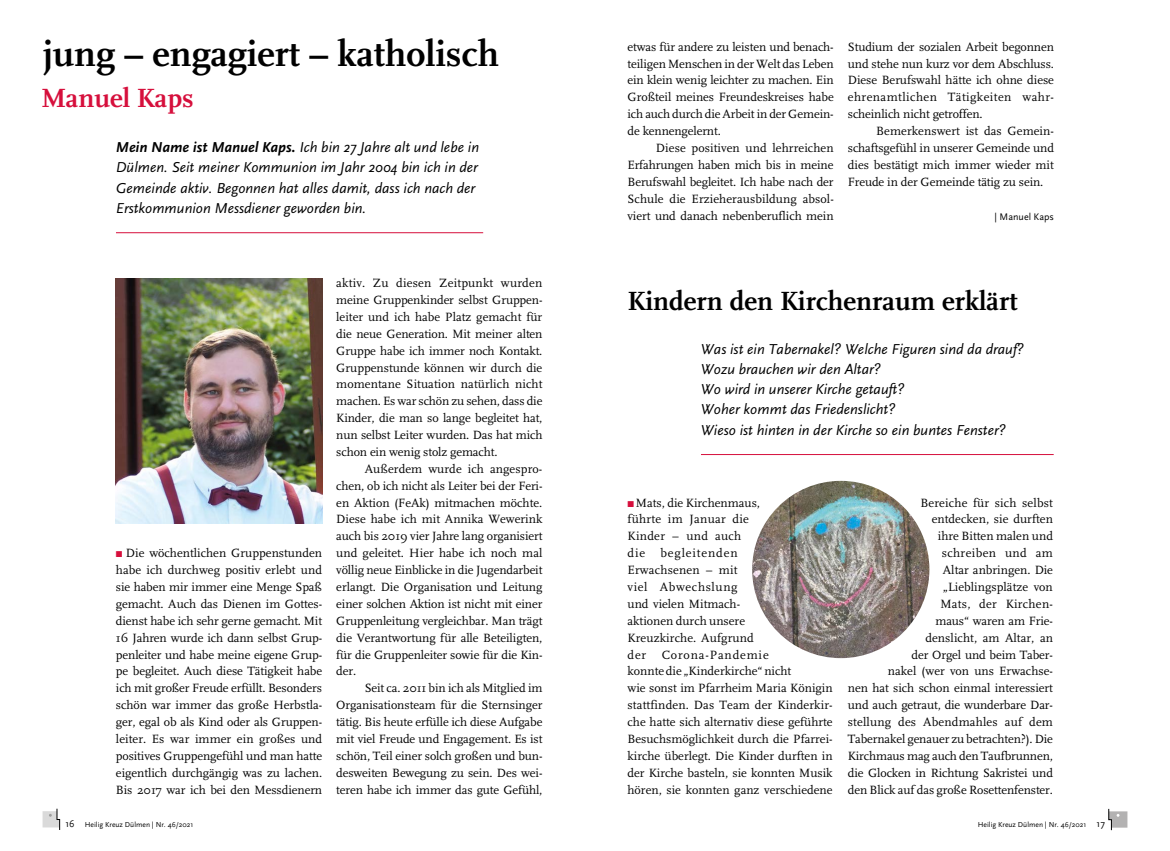
<style>
.page{position:relative;width:1170px;height:851px;background:#fff}
.page>*{position:absolute;margin:0;border:0;box-sizing:border-box;transform-origin:0 0}
.t1{font:700 37.5px "Scala LF";color:#000}
.t2{font:700 27.5px "Scala LF";color:#000}
.t3{font:700 27.5px "Scala LF";color:#d60f3c}
.t4{font:italic 15px/20.2px "Scala Sans";color:#000}
.t5{font:12.5px/16.9px "FF Scala";color:#000;text-align:justify}
.t6{font:10px "Scala Sans";color:#000}
.t7{font:7.5px "Scala Sans";color:#000}
.s1{font-weight:700}
.s2{font-size:10px}
</style>
<div class="page">
<svg style="left:1108px;top:808px;width:19px;height:22px"></svg>
<svg style="left:43px;top:808px;width:17px;height:22px"></svg>
<hr style="left:116px;top:232px;width:367px;height:1px;background:#d60f3c">
<img style="left:116px;top:278px;width:206px;height:245px">
<hr style="left:701px;top:454px;width:352px;height:1px;background:#d60f3c">
<img style="left:752px;top:481px;width:177px;height:177px;border-radius:89px">
<h1 class="t1" style="left:43px;top:33px;width:458px">jung – engagiert – katholisch</h1>
<h2 class="t3" style="left:42px;top:82px;width:154px">Manuel Kaps</h2>
<p class="t4" style="left:116px;top:137px;width:364px"><span class="s1">Mein Name ist Manuel Kaps.</span> Ich bin 27 Jahre alt und lebe in Dülmen. Seit meiner Kommunion im Jahr 2004 bin ich in der Gemeinde aktiv. Begonnen hat alles damit, dass ich nach der Erstkommunion Messdiener geworden bin.</p>
<p class="t5" style="left:116px;top:545px;width:208px;text-indent:10px">Die wöchentlichen Gruppenstunden habe ich durchweg positiv erlebt und sie haben mir immer eine Menge Spaß gemacht. Auch das Dienen im Gottes‑ dienst habe ich sehr gerne gemacht. Mit 16 Jahren wurde ich dann selbst Grup‑ penleiter und habe meine eigene Grup‑ pe begleitet. Auch diese Tätigkeit habe ich mit großer Freude erfüllt. Besonders schön war immer das große Herbstla‑ ger, egal ob als Kind oder als Gruppen‑ leiter. Es war immer ein großes und positives Gruppengefühl und man hatte eigentlich durchgängig was zu lachen.<br>Bis 2017 war ich bei den Messdienern</p>
<p class="t5" style="left:336px;top:275px;width:208px">aktiv. Zu diesen Zeitpunkt wurden meine Gruppenkinder selbst Gruppen‑ leiter und ich habe Platz gemacht für die neue Generation. Mit meiner alten Gruppe habe ich immer noch Kontakt.<br>Gruppenstunde können wir durch die momentane Situation natürlich nicht machen. Es war schön zu sehen, dass die Kinder, die man so lange begleitet hat, nun selbst Leiter wurden. Das hat mich schon ein wenig stolz gemacht.</p>
<p class="t5" style="left:336px;top:460px;width:208px;text-indent:28px">Außerdem wurde ich angespro‑ chen, ob ich nicht als Leiter bei der Feri‑ en Aktion (FeAk) mitmachen möchte.<br>Diese habe ich mit Annika Wewerink auch bis 2019 vier Jahre lang organisiert und geleitet. Hier habe ich noch mal völlig neue Einblicke in die Jugendarbeit erlangt. Die Organisation und Leitung einer solchen Aktion ist nicht mit einer Gruppenleitung vergleichbar. Man trägt die Verantwortung für alle Beteiligten, für die Gruppenleiter sowie für die Kin‑ der.</p>
<p class="t5" style="left:336px;top:680px;width:208px;text-indent:28px">Seit ca. 2011 bin ich als Mitglied im Organisationsteam für die Sternsinger tätig. Bis heute erfülle ich diese Aufgabe mit viel Freude und Engagement. Es ist schön, Teil einer solch großen und bun‑ desweiten Bewegung zu sein. Des wei‑ teren habe ich immer das gute Gefühl,</p>
<p class="t5" style="left:627px;top:38px;width:208px">etwas für andere zu leisten und benach‑ teiligen Menschen in der Welt das Leben ein klein wenig leichter zu machen. Ein Großteil meines Freundeskreises habe ich auch durch die Arbeit in der Gemein‑ de kennengelernt.</p>
<p class="t5" style="left:627px;top:140px;width:208px;text-indent:28px">Diese positiven und lehrreichen Erfahrungen haben mich bis in meine Berufswahl begleitet. Ich habe nach der Schule die Erzieherausbildung absol‑ viert und danach nebenberuflich mein</p>
<p class="t5" style="left:847px;top:38px;width:208px">Studium der sozialen Arbeit begonnen und stehe nun kurz vor dem Abschluss.<br>Diese Berufswahl hätte ich ohne diese ehrenamtlichen Tätigkeiten wahr‑ scheinlich nicht getroffen.</p>
<p class="t5" style="left:847px;top:123px;width:208px;text-indent:28px">Bemerkenswert ist das Gemein‑ schaftsgefühl in unserer Gemeinde und dies bestätigt mich immer wieder mit Freude in der Gemeinde tätig zu sein.</p>
<p class="t6" style="left:994px;top:211px;width:61px">| Manuel Kaps</p>
<h2 class="t2" style="left:627px;top:286px;width:391px">Kindern den Kirchenraum erklärt</h2>
<p class="t4" style="left:701px;top:339px;width:324px">Was ist ein Tabernakel? Welche Figuren sind da drauf?<br>Wozu brauchen wir den Altar?<br>Wo wird in unserer Kirche getauft?<br>Woher kommt das Friedenslicht?<br>Wieso ist hinten in der Kirche so ein buntes Fenster?</p>
<p class="t5" style="left:627px;top:494px;width:207px;text-align:left;text-indent:8px">Mats, die Kirchenmaus,<br>führte im Januar die<br>Kinder – und auch<br>die begleitenden<br>Erwachsenen – mit<br>viel Abwechslung<br>und vielen Mitmach‑<br>aktionen durch unsere<br>Kreuzkirche. Aufgrund<br>der Corona-Pandemie<br>konnte die „Kinderkirche“ nicht<br>wie sonst im Pfarrheim Maria Königin stattfinden. Das Team der Kinderkir‑ che hatte sich alternativ diese geführte<br>Besuchsmöglichkeit durch die Pfarrei‑ kirche überlegt. Die Kinder durften in der Kirche basteln, sie konnten Musik hören, sie konnten ganz verschiedene</p>
<p class="t5" style="left:847px;top:494px;width:207px;text-align:right">Bereiche für sich selbst<br>entdecken, sie durften<br>ihre Bitten malen und<br>schreiben und am<br>Altar anbringen. Die<br>„Lieblingsplätze von<br>Mats, der Kirchen‑<br>maus“ waren am Frie‑<br>denslicht, am Altar, an<br>der Orgel und beim Taber‑<br>nakel (wer von uns Erwachse‑<br>nen hat sich schon einmal interessiert und auch getraut, die wunderbare Dar‑ stellung des Abendmahles auf dem<br>Tabernakel genauer zu betrachten?). Die<br>Kirchmaus mag auch den Taufbrunnen, die Glocken in Richtung Sakristei und den Blick auf das große Rosettenfenster.</p>
<p class="t7" style="left:65px;top:820px;width:129px"><span class="s2">16</span> Heilig Kreuz Dülmen | Nr. 46/2021</p>
<p class="t7" style="left:977px;top:820px;width:129px">Heilig Kreuz Dülmen | Nr. 46/2021 <span class="s2">17</span></p>
</div>
